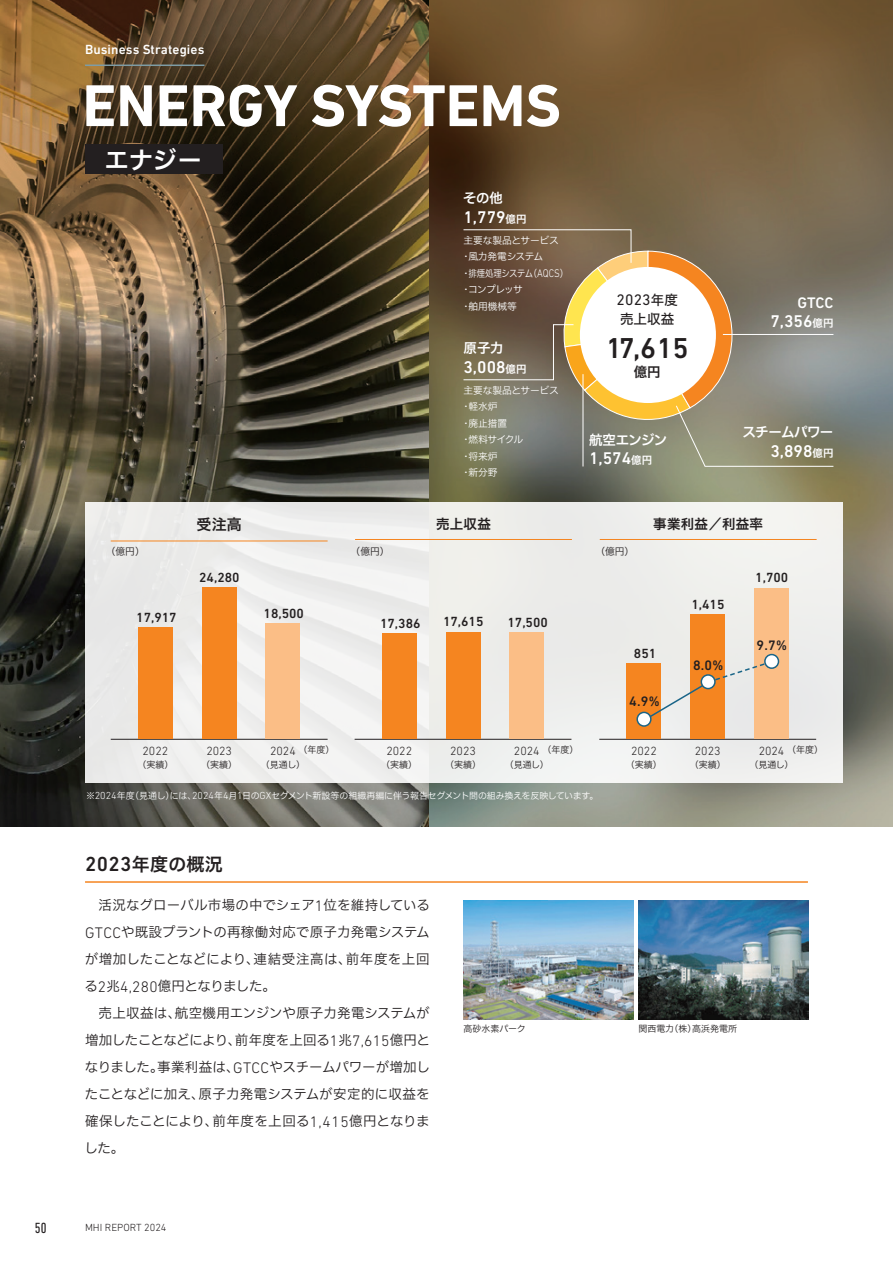
<style>
.page{position:relative;width:893px;height:1263px;background:#fff}
.page>*{position:absolute;margin:0;border:0;box-sizing:border-box;transform-origin:0 0}
.t1{font:700 60px "DIN Next LT Pro";color:#fff}
.t2{font:500 29.25px "DIN Next LT Pro";color:#231f20}
.t3{font:24px "Hiragino UD Sans F Std N W6";color:#fff}
.t4{font:18px "Hiragino UD Sans F Std N W6";letter-spacing:.015em;color:#231f20}
.t5{font:500 17.25px "DIN Next LT Pro";color:#fff}
.t6{font:15.45px "DIN Next LT Pro";color:#231f20}
.t7{font:500 15.45px "DIN Next LT Pro";color:#fff}
.t8{font:15px "Hiragino UD Sans F Std N W6";color:#231f20}
.t9{font:condensed 15px "DIN Next LT Pro";color:#231f20}
.t10{font:500 13.95px "DIN Next LT Pro";color:#231f20}
.t11{font:13.5px/27px "Hiragino UD Sans F Std N W3";letter-spacing:.01em;color:#231f20;text-align:justify}
.t12{font:500 13.5px "DIN Next LT Pro";color:#231f20}
.t13{font:13.5px "Hiragino UD Sans F Std N W6";letter-spacing:-.04em;color:#fff}
.t14{font:500 13.5px "DIN Next LT Pro";letter-spacing:.01em;color:#fff}
.t15{font:13.5px "Hiragino UD Sans F Std N W6";letter-spacing:.02em;color:#231f20}
.t16{font:13.5px "Hiragino UD Sans F Std N W5";color:#231f20}
.t17{font:300 12.15px "DIN Next LT Pro";color:#231f20}
.t18{font:300 10.5px "DIN Next LT Pro";color:#231f20}
.t19{font:9.75px/16.5px "Hiragino UD Sans F Std N W3";letter-spacing:-.025em;color:#fff}
.t20{font:9.75px/16.5px "Hiragino UD Sans F Std N W3";color:#fff}
.t21{font:9.75px "Hiragino UD Sans F Std N W3";color:#231f20}
.t22{font:9px "Hiragino UD Sans F Std N W3";color:#231f20}
.t23{font:9px "Hiragino UD Sans F Std N W3";letter-spacing:-.035em;color:#fff}
.s1{font-family:"Hiragino UD Sans F Std N W6";font-weight:400;font-size:10.5px}
.s2{font-family:"DIN Next LT Pro";font-weight:300;font-size:11.25px}
.s3{font-family:"Hiragino UD Sans F Std N W5";font-size:13.5px}
.s4{font-family:"DIN Next LT Pro";font-weight:300;font-size:10.35px}
.s5{font-family:"DIN Next LT Pro";font-weight:500;font-size:20.7px}
.s6{font-family:"DIN Next LT Pro";font-weight:300;font-size:15.45px}
</style>
<div class="page">
<img style="left:0;top:0;width:893px;height:827px">
<hr style="left:85px;top:881px;width:723px;height:2px;background:#f58520">
<div style="left:85px;top:145px;width:137px;height:29px;background:#231f20"></div>
<svg style="left:463px;top:229px;width:371px;height:238px"></svg>
<hr style="left:583px;top:374px;width:1px;height:92px;background:#fff">
<div style="left:85px;top:502px;width:757px;height:281px;background:#edeeeb"></div>
<hr style="left:111px;top:541px;width:217px;height:1px;background:#f58520">
<hr style="left:355px;top:539px;width:217px;height:1px;background:#f58520">
<hr style="left:600px;top:539px;width:217px;height:1px;background:#f58520">
<hr style="left:111px;top:739px;width:217px;height:1px;background:#231f20">
<div style="left:202px;top:587px;width:34px;height:152px;background:#f58520"></div>
<div style="left:138px;top:627px;width:35px;height:112px;background:#f58520"></div>
<div style="left:266px;top:624px;width:34px;height:115px;background:#fbbe86"></div>
<hr style="left:355px;top:739px;width:216px;height:1px;background:#231f20">
<div style="left:446px;top:632px;width:34px;height:107px;background:#f58520"></div>
<div style="left:382px;top:633px;width:34px;height:106px;background:#f58520"></div>
<div style="left:510px;top:632px;width:34px;height:107px;background:#fbbe86"></div>
<hr style="left:599px;top:739px;width:217px;height:1px;background:#231f20">
<div style="left:690px;top:614px;width:35px;height:125px;background:#f58520"></div>
<div style="left:627px;top:664px;width:34px;height:75px;background:#f58520"></div>
<div style="left:754px;top:588px;width:35px;height:151px;background:#fbbe86"></div>
<img style="left:463px;top:900px;width:170px;height:119px">
<img style="left:638px;top:900px;width:170px;height:119px">
<div style="left:637px;top:712px;width:14px;height:14px;background:#fff;border-radius:50%"></div>
<div style="left:636px;top:712px;width:16px;height:15px;border:2px solid #1a6588;border-radius:50%"></div>
<svg style="left:642px;top:663px;width:127px;height:59px"></svg>
<div style="left:701px;top:675px;width:14px;height:14px;background:#fff;border-radius:50%"></div>
<div style="left:701px;top:674px;width:15px;height:15px;border:2px solid #1a6588;border-radius:50%"></div>
<div style="left:765px;top:654px;width:13px;height:14px;background:#fff;border-radius:50%"></div>
<div style="left:764px;top:654px;width:15px;height:15px;border:2px solid #1a6588;border-radius:50%"></div>
<hr style="left:85px;top:65px;width:119px;height:1px;background:#7e9ca5">
<p class="t14" style="left:85px;top:41px;width:121px">Business Strategies</p>
<h1 class="t1" style="left:82px;top:71px;width:480px">ENERGY SYSTEMS</h1>
<h3 class="t3" style="left:105px;top:141px;width:98px">エナジー</h3>
<p class="t13" style="left:463px;top:188px;width:41px">その他</p>
<p class="t5" style="left:463px;top:207px;width:65px">1,779<span class="s1">億円</span></p>
<p class="t19" style="left:461px;top:231px;width:109px">主要な製品とサービス・風力発電システム<br>・排煙処理システム（<span class="s2">AQCS</span>）・コンプレッサ<br>・舶用機械等</p>
<p class="t13" style="left:463px;top:338px;width:42px">原子力</p>
<p class="t5" style="left:463px;top:357px;width:65px">3,008<span class="s1">億円</span></p>
<p class="t20" style="left:461px;top:381px;width:99px">主要な製品とサービス・軽水炉<br>・廃止措置<br>・燃料サイクル<br>・将来炉<br>・新分野</p>
<p class="t6" style="left:617px;top:291px;width:63px">2023<span class="s3">年度</span></p>
<p class="t16" style="left:620px;top:309px;width:56px">売上収益</p>
<h2 class="t2" style="left:606px;top:331px;width:84px">17,615</h2>
<p class="t15" style="left:634px;top:361px;width:28px">億円</p>
<p class="t13" style="left:589px;top:429px;width:80px">航空エンジン</p>
<p class="t5" style="left:589px;top:449px;width:65px">1,574<span class="s1">億円</span></p>
<p class="t7" style="left:797px;top:293px;width:38px">GTCC</p>
<p class="t5" style="left:770px;top:311px;width:65px">7,356<span class="s1">億円</span></p>
<p class="t13" style="left:742px;top:422px;width:93px">スチームパワー</p>
<p class="t5" style="left:770px;top:441px;width:65px">3,898<span class="s1">億円</span></p>
<p class="t8" style="left:196px;top:513px;width:47px">受注高</p>
<p class="t15" style="left:436px;top:514px;width:56px">売上収益</p>
<p class="t15" style="left:653px;top:514px;width:111px">事業利益／利益率</p>
<p class="t21" style="left:106px;top:544px;width:40px">（億円）</p>
<p class="t21" style="left:351px;top:544px;width:40px">（億円）</p>
<p class="t21" style="left:595px;top:544px;width:40px">（億円）</p>
<p class="t12" style="left:199px;top:569px;width:42px">24,280</p>
<p class="t12" style="left:136px;top:609px;width:42px">17,917</p>
<p class="t12" style="left:264px;top:606px;width:42px">18,500</p>
<p class="t12" style="left:380px;top:615px;width:42px">17,386</p>
<p class="t12" style="left:443px;top:614px;width:42px">17,615</p>
<p class="t12" style="left:507px;top:614px;width:42px">17,500</p>
<p class="t12" style="left:634px;top:646px;width:24px">851</p>
<p class="t10" style="left:629px;top:693px;width:32px">4.9%</p>
<p class="t12" style="left:691px;top:596px;width:34px">1,415</p>
<p class="t10" style="left:693px;top:658px;width:32px">8.0%</p>
<p class="t12" style="left:755px;top:570px;width:34px">1,700</p>
<p class="t10" style="left:757px;top:637px;width:32px">9.7%</p>
<p class="t17" style="left:143px;top:743px;width:27px">2022</p>
<p class="t22" style="left:137px;top:758px;width:37px">（実績）</p>
<p class="t17" style="left:206px;top:743px;width:27px">2023</p>
<p class="t22" style="left:201px;top:758px;width:37px">（実績）</p>
<p class="t22" style="left:298px;top:743px;width:37px">（年度）</p>
<p class="t22" style="left:543px;top:743px;width:37px">（年度）</p>
<p class="t22" style="left:787px;top:743px;width:37px">（年度）</p>
<p class="t17" style="left:270px;top:743px;width:27px">2024</p>
<p class="t22" style="left:261px;top:758px;width:46px">（見通し）</p>
<p class="t17" style="left:386px;top:743px;width:27px">2022</p>
<p class="t22" style="left:381px;top:758px;width:37px">（実績）</p>
<p class="t17" style="left:450px;top:743px;width:27px">2023</p>
<p class="t22" style="left:445px;top:758px;width:37px">（実績）</p>
<p class="t17" style="left:514px;top:743px;width:27px">2024</p>
<p class="t22" style="left:505px;top:758px;width:46px">（見通し）</p>
<p class="t17" style="left:631px;top:743px;width:27px">2022</p>
<p class="t22" style="left:626px;top:758px;width:37px">（実績）</p>
<p class="t17" style="left:695px;top:743px;width:27px">2023</p>
<p class="t22" style="left:690px;top:758px;width:37px">（実績）</p>
<p class="t17" style="left:759px;top:743px;width:27px">2024</p>
<p class="t22" style="left:749px;top:758px;width:46px">（見通し）</p>
<p class="t23" style="left:86px;top:789px;width:514px">※<span class="s4">2024</span>年度（見通し）には、<span class="s4">2024</span>年<span class="s4">4</span>月<span class="s4">1</span>日の<span class="s4">GX</span>セグメント新設等の組織再編に伴う報告セグメント間の組み換えを反映しています。</p>
<h3 class="t4" style="left:85px;top:850px;width:139px"><span class="s5">2023</span>年度の概況</h3>
<p class="t11" style="left:85px;top:891px;width:347px;text-indent:14px">活況なグローバル市場の中でシェア<span class="s6">1</span>位を維持している<span class="s6">GTCC</span>や既設プラントの再稼働対応で原子力発電システムが増加したことなどにより、連結受注高は、前年度を上回る<span class="s6">2</span>兆<span class="s6">4,280</span>億円となりました。</p>
<p class="t11" style="left:84px;top:999px;width:347px;text-indent:14px">売上収益は、航空機用エンジンや原子力発電システムが増加したことなどにより、前年度を上回る<span class="s6">1</span>兆<span class="s6">7,615</span>億円となりました。事業利益は、<span class="s6">GTCC</span>やスチームパワーが増加したことなどに加え、原子力発電システムが安定的に収益を確保したことにより、前年度を上回る<span class="s6">1,415</span>億円となりました。</p>
<p class="t9" style="left:35px;top:1219px;width:14px">50</p>
<p class="t18" style="left:85px;top:1222px;width:83px">MHI REPORT 2024</p>
<p class="t22" style="left:463px;top:1022px;width:64px">高砂水素パーク</p>
<p class="t22" style="left:638px;top:1022px;width:100px">関西電力（株）高浜発電所</p>
</div>
